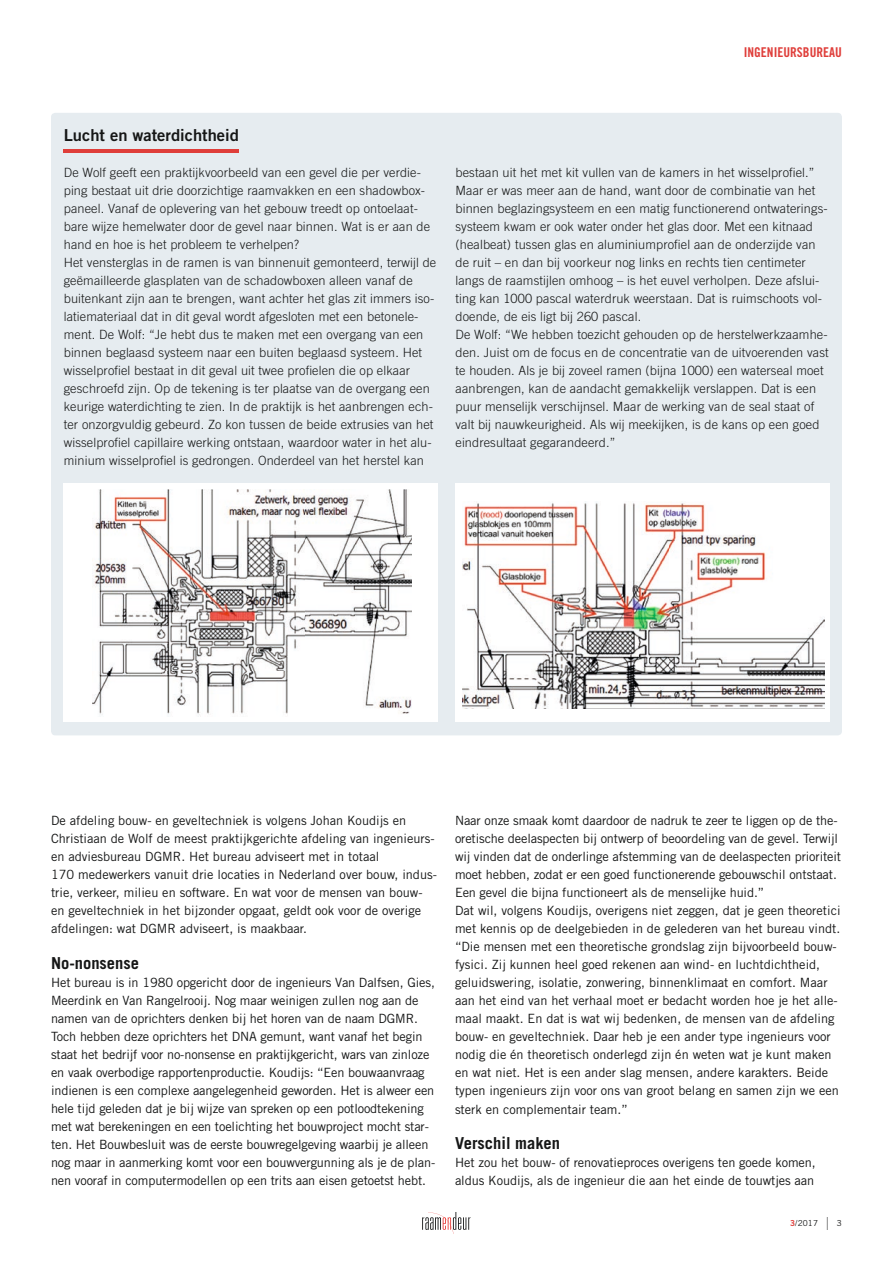
<style>
.page{position:relative;width:893px;height:1263px;background:#fff}
.page>*{position:absolute;margin:0;border:0;box-sizing:border-box;transform-origin:0 0}
.t1{font:700 16.5px "Trade Gothic";color:#151616}
.t2{font:16.5px "Trade Gothic Bold Two";color:#151616}
.t3{font:13.5px "Trade Gothic Bold Cond Twenty";color:#df3e3a}
.t4{font:12.75px/18px "Trade Gothic";letter-spacing:-.005em;color:#151616}
.t5{font:300 12.75px/18px "Trade Gothic";letter-spacing:.01em;color:#151616}
.t6{font:8.25px "Trade Gothic";color:#151616}
.s1{font-family:"Trade Gothic Bold Two";color:#df3e3a}
.s2{font-weight:300;font-size:18px}
</style>
<div class="page">
<div style="left:51px;top:113px;width:791px;height:622px;background:#e6ecf0;border-radius:4px"></div>
<hr style="left:64px;top:150px;width:175px;height:3px;background:#df3e3a">
<div style="left:64px;top:483px;width:374px;height:239px;background:#fff"></div>
<img style="left:93px;top:490px;width:319px;height:225px">
<div style="left:455px;top:483px;width:374px;height:239px;background:#fff"></div>
<img style="left:463px;top:501px;width:361px;height:208px">
<svg style="left:422px;top:1212px;width:48px;height:21px"></svg>
<p class="t3" style="left:744px;top:44px;width:100px">INGENIEURSBUREAU</p>
<p class="t2" style="left:64px;top:125px;width:177px">Lucht en waterdichtheid</p>
<p class="t5" style="left:64px;top:164px;width:374px">De Wolf geeft een praktijkvoorbeeld van een gevel die per verdie&shy;ping bestaat uit drie doorzichtige raamvakken en een shadowbox&shy;paneel. Vanaf de oplevering van het gebouw treedt op ontoelaat&shy;bare wijze hemelwater door de gevel naar binnen. Wat is er aan de hand en hoe is het probleem te verhelpen?<br>Het vensterglas in de ramen is van binnenuit gemonteerd, terwijl de geëmailleerde glasplaten van de schadowboxen alleen vanaf de buitenkant zijn aan te brengen, want achter het glas zit immers iso&shy;latiemateriaal dat in dit geval wordt afgesloten met een betonele&shy;ment. De Wolf: “Je hebt dus te maken met een overgang van een binnen beglaasd systeem naar een buiten beglaasd systeem. Het wisselprofiel bestaat in dit geval uit twee profielen die op elkaar geschroefd zijn. Op de tekening is ter plaatse van de overgang een keurige waterdichting te zien. In de praktijk is het aanbrengen ech&shy;ter onzorgvuldig gebeurd. Zo kon tussen de beide extrusies van het wisselprofiel capillaire werking ontstaan, waardoor water in het alu&shy;minium wisselprofiel is gedrongen. Onderdeel van het herstel kan</p>
<p class="t5" style="left:455px;top:164px;width:375px">bestaan uit het met kit vullen van de kamers in het wisselprofiel.” Maar er was meer aan de hand, want door de combinatie van het binnen beglazingsysteem en een matig functionerend ontwaterings&shy;systeem kwam er ook water onder het glas door. Met een kitnaad (healbeat) tussen glas en aluminiumprofiel aan de onderzijde van de ruit – en dan bij voorkeur nog links en rechts tien centimeter langs de raamstijlen omhoog – is het euvel verholpen. Deze afslui&shy;ting kan 1000 pascal waterdruk weerstaan. Dat is ruimschoots vol&shy;doende, de eis ligt bij 260 pascal.<br>De Wolf: “We hebben toezicht gehouden op de herstelwerkzaamhe&shy;den. Juist om de focus en de concentratie van de uitvoerenden vast te houden. Als je bij zoveel ramen (bijna 1000) een waterseal moet aanbrengen, kan de aandacht gemakkelijk verslappen. Dat is een puur menselijk verschijnsel. Maar de werking van de seal staat of valt bij nauwkeurigheid. Als wij meekijken, is de kans op een goed eindresultaat gegarandeerd.”</p>
<p class="t4" style="left:51px;top:812px;width:388px">De afdeling bouw- en geveltechniek is volgens Johan Koudijs en Christiaan de Wolf de meest praktijkgerichte afdeling van ingenieurs&shy;en adviesbureau DGMR. Het bureau adviseert met in totaal<br>170 medewerkers vanuit drie locaties in Nederland over bouw, indus&shy;trie, verkeer, milieu en software. En wat voor de mensen van bouw&shy;en geveltechniek in het bijzonder opgaat, geldt ook voor de overige afdelingen: wat DGMR adviseert, is maakbaar.</p>
<p class="t1" style="left:51px;top:953px;width:89px">No-nonsense</p>
<p class="t4" style="left:51px;top:974px;width:386px">Het bureau is in 1980 opgericht door de ingenieurs Van Dalfsen, Gies, Meerdink en Van Rangelrooij. Nog maar weinigen zullen nog aan de namen van de oprichters denken bij het horen van de naam DGMR.<br>Toch hebben deze oprichters het DNA gemunt, want vanaf het begin staat het bedrijf voor no-nonsense en praktijkgericht, wars van zinloze en vaak overbodige rapportenproductie. Koudijs: “Een bouwaanvraag indienen is een complexe aangelegenheid geworden. Het is alweer een hele tijd geleden dat je bij wijze van spreken op een potloodtekening met wat berekeningen en een toelichting het bouwproject mocht star&shy;ten. Het Bouwbesluit was de eerste bouwregelgeving waarbij je alleen nog maar in aanmerking komt voor een bouwvergunning als je de plan&shy;nen vooraf in computermodellen op een trits aan eisen getoetst hebt.</p>
<p class="t4" style="left:455px;top:812px;width:388px">Naar onze smaak komt daardoor de nadruk te zeer te liggen op de the&shy;oretische deelaspecten bij ontwerp of beoordeling van de gevel. Terwijl wij vinden dat de onderlinge afstemming van de deelaspecten prioriteit moet hebben, zodat er een goed functionerende gebouwschil ontstaat.<br>Een gevel die bijna functioneert als de menselijke huid.”<br>Dat wil, volgens Koudijs, overigens niet zeggen, dat je geen theoretici met kennis op de deelgebieden in de gelederen van het bureau vindt. “Die mensen met een theoretische grondslag zijn bijvoorbeeld bouw&shy;fysici. Zij kunnen heel goed rekenen aan wind- en luchtdichtheid, geluidswering, isolatie, zonwering, binnenklimaat en comfort. Maar aan het eind van het verhaal moet er bedacht worden hoe je het alle&shy;maal maakt. En dat is wat wij bedenken, de mensen van de afdeling bouw- en geveltechniek. Daar heb je een ander type ingenieurs voor nodig die én theoretisch onderlegd zijn én weten wat je kunt maken en wat niet. Het is een ander slag mensen, andere karakters. Beide typen ingenieurs zijn voor ons van groot belang en samen zijn we een sterk en complementair team.”</p>
<p class="t1" style="left:455px;top:1133px;width:107px">Verschil maken</p>
<p class="t4" style="left:455px;top:1154px;width:362px">Het zou het bouw- of renovatieproces overigens ten goede komen, aldus Koudijs, als de ingenieur die aan het einde de touwtjes aan</p>
<p class="t6" style="left:790px;top:1218px;width:53px"><span class="s1">3</span>/2017 <span class="s2">I</span> 3</p>
</div>
